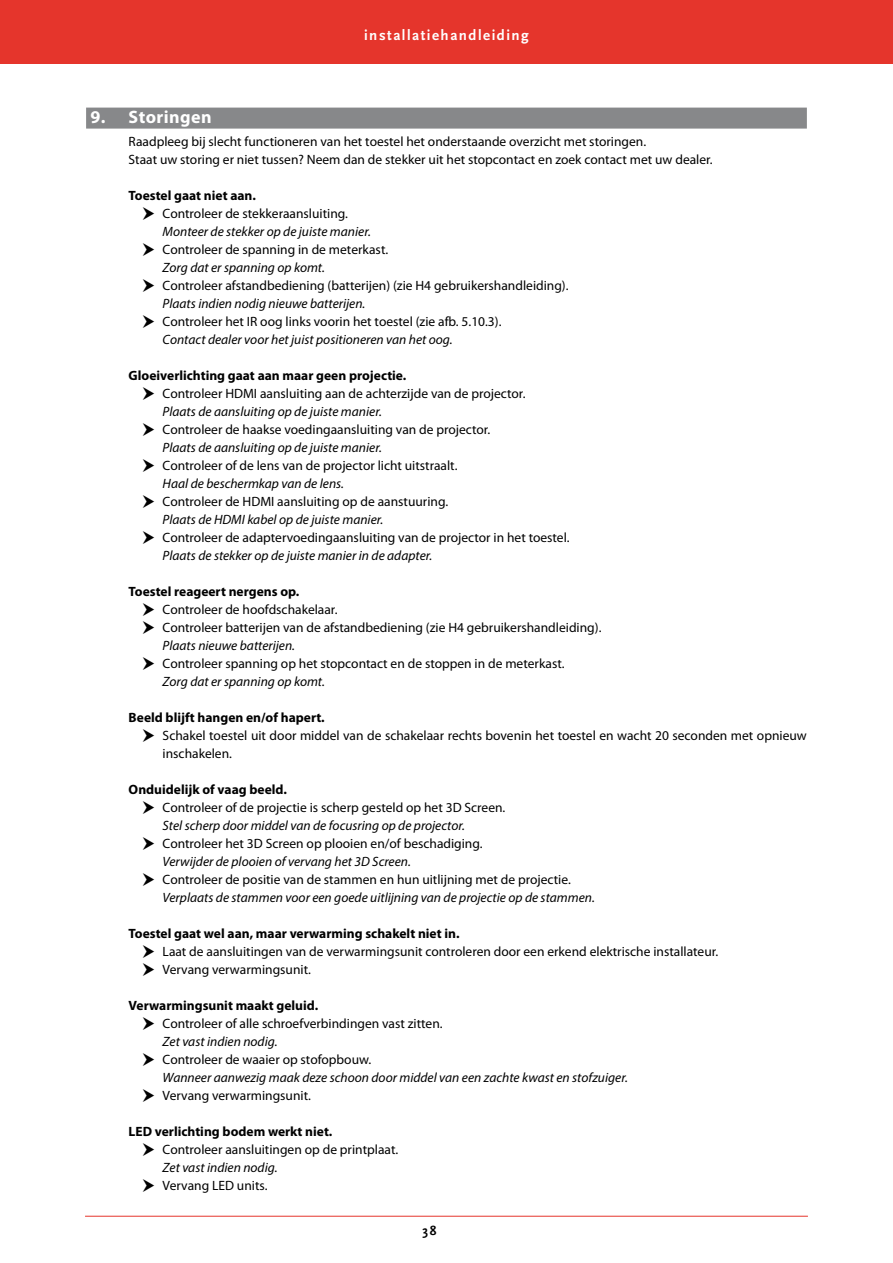
<style>
.page{position:relative;width:893px;height:1263px;background:#fff}
.page>*{position:absolute;margin:0;border:0;box-sizing:border-box;transform-origin:0 0}
.t1{font:700 18px "Myriad Pro";letter-spacing:.025em;color:#fff}
.t2{font:700 15px "Scala Sans";letter-spacing:.1em;color:#fff}
.t3{font:13.5px/18px "Myriad Pro";color:#000}
.t4{font:italic 13.5px "Myriad Pro";color:#000}
.t5{font:700 13.5px "Myriad Pro";color:#000}
.t6{font:700 13.5px "Scala Sans";color:#000}
.t7{font:700 10.5px "Scala Sans";letter-spacing:.145em;color:#fff}
</style>
<div class="page">
<div style="left:86px;top:108px;width:721px;height:21px;background:#87888a"></div>
<hr style="left:85px;top:1216px;width:723px;height:1px;background:#e5352c">
<div style="left:0;top:0;width:893px;height:64px;background:#e5352c"></div>
<p class="t2" style="left:364px;top:27px;width:166px">installatiehandleiding</p>
<p class="t7" style="left:367px;top:31px;width:161px">INSTALLATIEHANDLEIDING</p>
<h1 class="t1" style="left:90px;top:105px;width:123px">9. Storingen</h1>
<p class="t3" style="left:129px;top:132px;width:586px">Raadpleeg bij slecht functioneren van het toestel het onderstaande overzicht met storingen.<br>Staat uw storing er niet tussen? Neem dan de stekker uit het stopcontact en zoek contact met uw dealer.</p>
<p class="t5" style="left:129px;top:186px;width:129px">Toestel gaat niet aan.</p>
<p class="t3" style="left:163px;top:204px;width:187px">Controleer de stekkeraansluiting.</p>
<p class="t4" style="left:163px;top:223px;width:210px">Monteer de stekker op de juiste manier.</p>
<p class="t3" style="left:163px;top:240px;width:227px">Controleer de spanning in de meterkast.</p>
<p class="t4" style="left:163px;top:259px;width:164px">Zorg dat er spanning op komt.</p>
<p class="t3" style="left:163px;top:276px;width:407px">Controleer afstandbediening (batterijen) (zie H4 gebruikershandleiding).</p>
<p class="t4" style="left:163px;top:295px;width:204px">Plaats indien nodig nieuwe batterijen.</p>
<p class="t3" style="left:163px;top:312px;width:340px">Controleer het IR oog links voorin het toestel (zie afb. 5.10.3).</p>
<p class="t4" style="left:163px;top:331px;width:292px">Contact dealer voor het juist positioneren van het oog.</p>
<p class="t5" style="left:129px;top:366px;width:279px">Gloeiverlichting gaat aan maar geen projectie.</p>
<p class="t3" style="left:163px;top:384px;width:364px">Controleer HDMI aansluiting aan de achterzijde van de projector.</p>
<p class="t4" style="left:163px;top:403px;width:221px">Plaats de aansluiting op de juiste manier.</p>
<p class="t3" style="left:163px;top:420px;width:329px">Controleer de haakse voedingaansluiting van de projector.</p>
<p class="t4" style="left:163px;top:439px;width:221px">Plaats de aansluiting op de juiste manier.</p>
<p class="t3" style="left:163px;top:456px;width:296px">Controleer of de lens van de projector licht uitstraalt.</p>
<p class="t4" style="left:163px;top:475px;width:183px">Haal de beschermkap van de lens.</p>
<p class="t3" style="left:163px;top:492px;width:287px">Controleer de HDMI aansluiting op de aanstuuring.</p>
<p class="t4" style="left:163px;top:511px;width:222px">Plaats de HDMI kabel op de juiste manier.</p>
<p class="t3" style="left:163px;top:528px;width:408px">Controleer de adaptervoedingaansluiting van de projector in het toestel.</p>
<p class="t4" style="left:163px;top:547px;width:271px">Plaats de stekker op de juiste manier in de adapter.</p>
<p class="t5" style="left:129px;top:582px;width:172px">Toestel reageert nergens op.</p>
<p class="t3" style="left:163px;top:600px;width:440px">Controleer de hoofdschakelaar.<br>Controleer batterijen van de afstandbediening (zie H4 gebruikershandleiding).</p>
<p class="t4" style="left:163px;top:637px;width:134px">Plaats nieuwe batterijen.</p>
<p class="t3" style="left:163px;top:654px;width:404px">Controleer spanning op het stopcontact en de stoppen in de meterkast.</p>
<p class="t4" style="left:163px;top:673px;width:164px">Zorg dat er spanning op komt.</p>
<p class="t5" style="left:129px;top:708px;width:198px">Beeld blijft hangen en/of hapert.</p>
<p class="t3" style="left:163px;top:726px;width:646px">Schakel toestel uit door middel van de schakelaar rechts bovenin het toestel en wacht 20 seconden met opnieuw inschakelen.</p>
<p class="t5" style="left:129px;top:780px;width:160px">Onduidelijk of vaag beeld.</p>
<p class="t3" style="left:163px;top:798px;width:344px">Controleer of de projectie is scherp gesteld op het 3D Screen.</p>
<p class="t4" style="left:163px;top:817px;width:304px">Stel scherp door middel van de focusring op de projector.</p>
<p class="t3" style="left:163px;top:834px;width:321px">Controleer het 3D Screen op plooien en/of beschadiging.</p>
<p class="t4" style="left:163px;top:853px;width:250px">Verwijder de plooien of vervang het 3D Screen.</p>
<p class="t3" style="left:163px;top:870px;width:410px">Controleer de positie van de stammen en hun uitlijning met de projectie.</p>
<p class="t4" style="left:163px;top:889px;width:434px">Verplaats de stammen voor een goede uitlijning van de projectie op de stammen.</p>
<p class="t5" style="left:129px;top:924px;width:332px">Toestel gaat wel aan, maar verwarming schakelt niet in.</p>
<p class="t3" style="left:163px;top:942px;width:557px">Laat de aansluitingen van de verwarmingsunit controleren door een erkend elektrische installateur.<br>Vervang verwarmingsunit.</p>
<p class="t5" style="left:129px;top:996px;width:191px">Verwarmingsunit maakt geluid.</p>
<p class="t3" style="left:163px;top:1014px;width:282px">Controleer of alle schroefverbindingen vast zitten.</p>
<p class="t4" style="left:163px;top:1033px;width:116px">Zet vast indien nodig.</p>
<p class="t3" style="left:163px;top:1050px;width:210px">Controleer de waaier op stofopbouw.</p>
<p class="t4" style="left:163px;top:1069px;width:467px">Wanneer aanwezig maak deze schoon door middel van een zachte kwast en stofzuiger.</p>
<p class="t3" style="left:163px;top:1086px;width:150px">Vervang verwarmingsunit.</p>
<p class="t5" style="left:129px;top:1122px;width:205px">LED verlichting bodem werkt niet.</p>
<p class="t3" style="left:163px;top:1140px;width:237px">Controleer aansluitingen op de printplaat.</p>
<p class="t4" style="left:163px;top:1159px;width:116px">Zet vast indien nodig.</p>
<p class="t3" style="left:163px;top:1176px;width:106px">Vervang LED units.</p>
<p class="t6" style="left:423px;top:1223px;width:15px">38</p>
</div>
